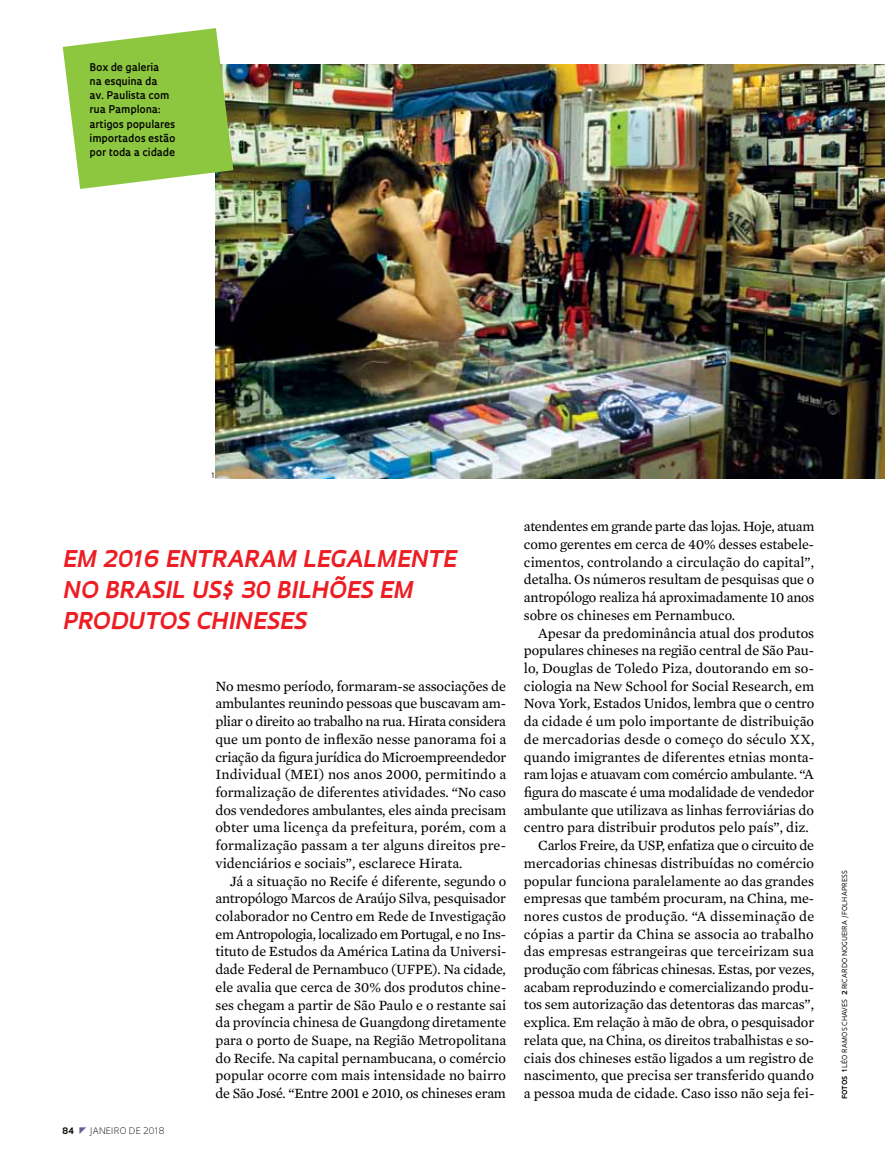
<style>
.page{position:relative;width:885px;height:1169px;background:#fff}
.page>*{position:absolute;margin:0;border:0;box-sizing:border-box;transform-origin:0 0}
.t1{font:italic 700 22.5px/31px "Oculum";letter-spacing:.005em;color:#ed1d24}
.t2{font:14.4px/17.7px "Mercury Text G2";letter-spacing:-.005em;color:#000;text-align:justify}
.t3{font:14.4px "Mercury Text G2";letter-spacing:-.025em;color:#000}
.t4{font:600 10.35px/14.1px "Oculum";color:#000}
.t5{font:300 8.7px "Oculum";letter-spacing:.015em;color:#000}
.t6{font:700 8.7px "Oculum";color:#000}
.t7{font:7.35px "Oculum";color:#000}
.t8{font:6.75px "Oculum";letter-spacing:.02em;color:#000}
.s1{font-weight:700}
</style>
<div class="page">
<img style="left:216px;top:64px;width:669px;height:414px">
<svg style="left:63px;top:28px;width:170px;height:161px"></svg>
<p class="t4" style="left:90px;top:59px;width:87px">Box de galeria<br>na esquina da<br>av. Paulista com rua Pamplona: artigos populares importados estão por toda a cidade</p>
<p class="t7" style="left:211px;top:471px;width:5px">1</p>
<h1 class="t1" style="left:62px;top:542px;width:395px">EM 2016 ENTRARAM LEGALMENTE<br>NO BRASIL US$ 30 BILHÕES EM<br>PRODUTOS CHINESES</h1>
<p class="t6" style="left:62px;top:1124px;width:14px">84</p>
<p class="t5" style="left:90px;top:1124px;width:76px">JANEIRO DE 2018</p>
<p class="t2" style="left:215px;top:676px;width:292px">No mesmo período, formaram-se associações de ambulantes reunindo pessoas que buscavam am&shy;pliar o direito ao trabalho na rua. Hirata considera que um ponto de inflexão nesse panorama foi a criação da figura jurídica do Microempreendedor Individual (MEI) nos anos 2000, permitindo a formalização de diferentes atividades. “No caso dos vendedores ambulantes, eles ainda precisam obter uma licença da prefeitura, porém, com a formalização passam a ter alguns direitos pre&shy;videnciários e sociais”, esclarece Hirata.</p>
<p class="t2" style="left:215px;top:871px;width:292px;text-indent:14px">Já a situação no Recife é diferente, segundo o antropólogo Marcos de Araújo Silva, pesquisador colaborador no Centro em Rede de Investigação em Antropologia, localizado em Portugal, e no Ins&shy;tituto de Estudos da América Latina da Universi&shy;dade Federal de Pernambuco (UFPE). Na cidade, ele avalia que cerca de 30% dos produtos chine&shy;ses chegam a partir de São Paulo e o restante sai da província chinesa de Guangdong diretamente para o porto de Suape, na Região Metropolitana do Recife. Na capital pernambucana, o comércio popular ocorre com mais intensidade no bairro de São José. “Entre 2001 e 2010, os chineses eram</p>
<p class="t2" style="left:524px;top:517px;width:292px">atendentes em grande parte das lojas. Hoje, atuam como gerentes em cerca de 40% desses estabele&shy;cimentos, controlando a circulação do capital”, detalha. Os números resultam de pesquisas que o antropólogo realiza há aproximadamente 10 anos sobre os chineses em Pernambuco.</p>
<p class="t2" style="left:538px;top:623px;width:277px">Apesar da predominância atual dos produtos</p>
<p class="t2" style="left:524px;top:641px;width:292px">populares chineses na região central de São Pau-</p>
<p class="t2" style="left:524px;top:658px;width:292px">lo, Douglas de Toledo Piza, doutorando em so-</p>
<p class="t2" style="left:524px;top:676px;width:292px">ciologia na New School for Social Research, em</p>
<p class="t2" style="left:524px;top:694px;width:292px">Nova York, Estados Unidos, lembra que o centro</p>
<p class="t2" style="left:524px;top:711px;width:292px">da cidade é um polo importante de distribuição</p>
<p class="t2" style="left:524px;top:729px;width:292px">de mercadorias desde o começo do século XX,</p>
<p class="t2" style="left:524px;top:747px;width:292px">quando imigrantes de diferentes etnias monta-</p>
<p class="t2" style="left:524px;top:765px;width:292px">ram lojas e atuavam com comércio ambulante. “A</p>
<p class="t2" style="left:524px;top:782px;width:292px">figura do mascate é uma modalidade de vendedor</p>
<p class="t2" style="left:524px;top:800px;width:292px">ambulante que utilizava as linhas ferroviárias do</p>
<p class="t2" style="left:524px;top:818px;width:287px">centro para distribuir produtos pelo país”, diz.</p>
<p class="t3" style="left:538px;top:835px;width:277px">Carlos Freire, da USP, enfatiza que o circuito de</p>
<p class="t2" style="left:524px;top:853px;width:292px">mercadorias chinesas distribuídas no comércio</p>
<p class="t2" style="left:524px;top:871px;width:292px">popular funciona paralelamente ao das grandes</p>
<p class="t2" style="left:524px;top:888px;width:292px">empresas que também procuram, na China, me-</p>
<p class="t2" style="left:524px;top:906px;width:292px">nores custos de produção. “A disseminação de</p>
<p class="t2" style="left:524px;top:924px;width:292px">cópias a partir da China se associa ao trabalho</p>
<p class="t2" style="left:524px;top:942px;width:292px">das empresas estrangeiras que terceirizam sua</p>
<p class="t2" style="left:524px;top:959px;width:292px">produção com fábricas chinesas. Estas, por vezes,</p>
<p class="t2" style="left:524px;top:977px;width:292px">acabam reproduzindo e comercializando produ-</p>
<p class="t2" style="left:524px;top:995px;width:292px">tos sem autorização das detentoras das marcas”,</p>
<p class="t2" style="left:524px;top:1012px;width:292px">explica. Em relação à mão de obra, o pesquisador</p>
<p class="t2" style="left:524px;top:1030px;width:292px">relata que, na China, os direitos trabalhistas e so-</p>
<p class="t2" style="left:524px;top:1048px;width:291px">ciais dos chineses estão ligados a um registro de</p>
<p class="t2" style="left:524px;top:1065px;width:292px">nascimento, que precisa ser transferido quando</p>
<p class="t2" style="left:524px;top:1083px;width:292px">a pessoa muda de cidade. Caso isso não seja fei-</p>
<p class="t8" style="left:840px;top:1098px;width:230px;rotate:-90deg"><span class="s1">fotos 1</span> léo ramos chaves <span class="s1">2</span> Ricardo N ogueira /Folhapress</p>
</div>
